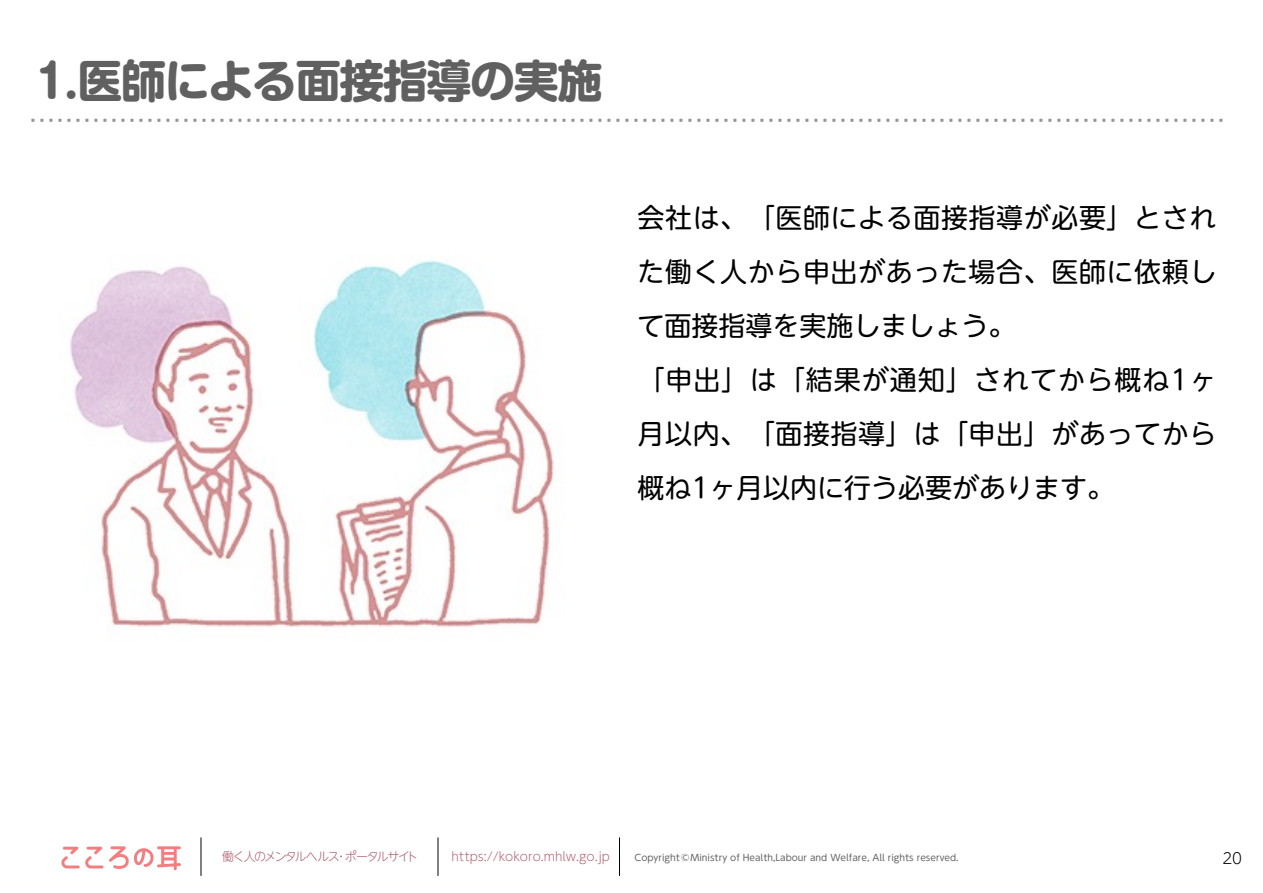
<style>
.page{position:relative;width:1263px;height:893px;background:#fff}
.page>*{position:absolute;margin:0;border:0;box-sizing:border-box;transform-origin:0 0}
.t1{font:700 45px "Shin M Go Pro";letter-spacing:-.03em;color:#606060}
.t2{font:27px/54px "UD Shin M Go Pro";letter-spacing:.02em;color:#000}
.t3{font:300 15px "UD Shin M Go Pro";color:#000}
.t4{font:300 12px "UD Shin M Go Pro";color:#b06271}
.t5{font:300 12px "UD Shin M Go Pro";letter-spacing:-.115em;color:#b06271}
.t6{font:9px "UD Shin M Go Pro";color:#606060}
</style>
<div class="page">
<hr style="left:201px;top:837px;width:1px;height:38px;background:#000">
<hr style="left:438px;top:837px;width:1px;height:38px;background:#000">
<hr style="left:619px;top:837px;width:1px;height:38px;background:#000">
<svg style="left:31px;top:119px;width:1192px;height:3px"></svg>
<img style="left:70px;top:260px;width:484px;height:367px">
<svg style="left:61px;top:846px;width:120px;height:24px"></svg>
<h1 class="t1" style="left:36px;top:44px;width:568px">1.医師による面接指導の実施</h1>
<p class="t2" style="left:638px;top:189px;width:580px">会社は、「医師による面接指導が必要」とされた働く人から申出があった場合、医師に依頼して面接指導を実施しましょう。<br>「申出」は「結果が通知」されてから概ね1ヶ月以内、「面接指導」は「申出」があってから概ね1ヶ月以内に行う必要があります。</p>
<p class="t5" style="left:222px;top:847px;width:198px">働く人のメンタルヘルス・ポータルサイト</p>
<p class="t4" style="left:452px;top:846px;width:160px">https://kokoro.mhlw.go.jp</p>
<p class="t6" style="left:634px;top:850px;width:326px">Copyright©Ministry of Health,Labour and Welfare, All rights reserved.</p>
<p class="t3" style="left:1222px;top:846px;width:21px">20</p>
</div>
